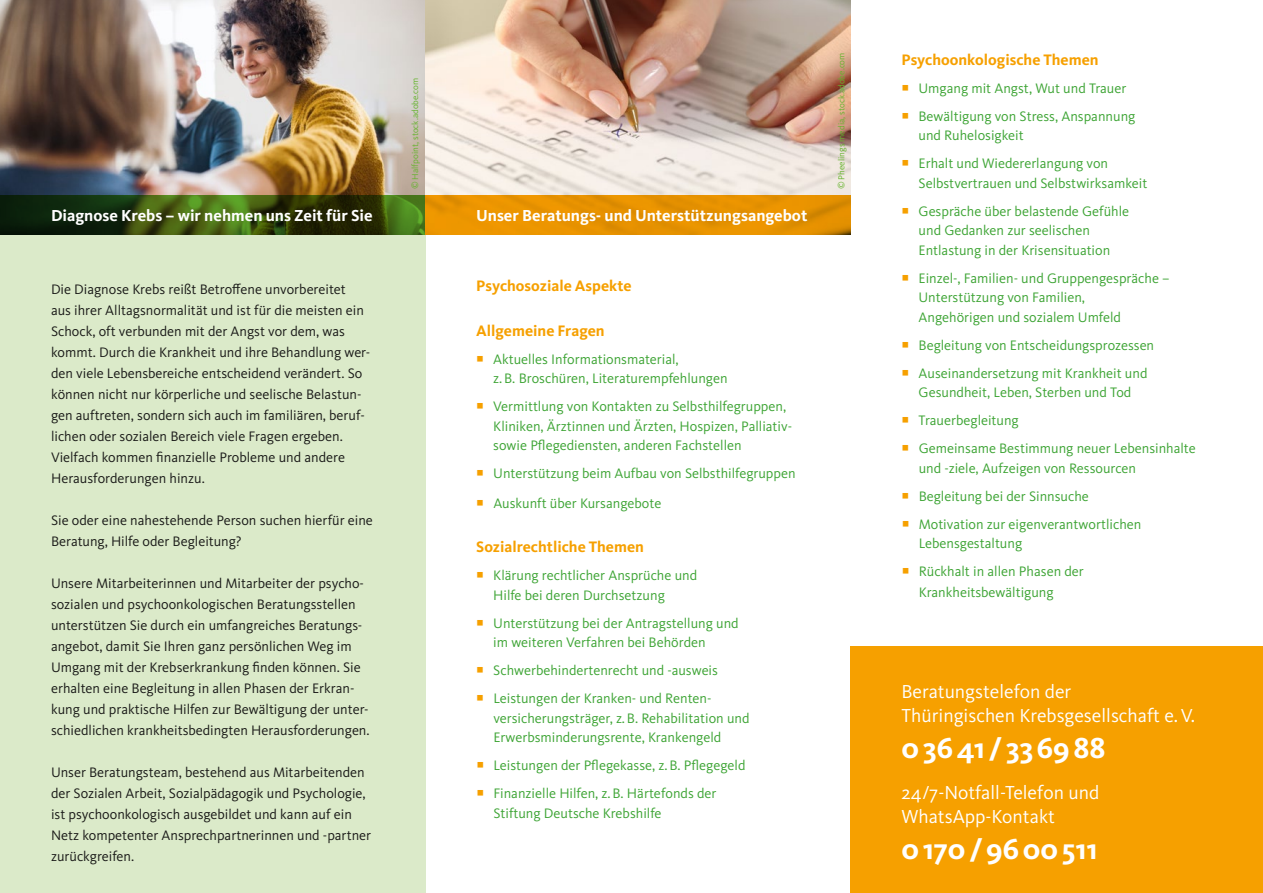
<style>
.page{position:relative;width:1263px;height:893px;background:#fff}
.page>*{position:absolute;margin:0;border:0;box-sizing:border-box;transform-origin:0 0}
.t1{font:700 30px "Kievit OT";letter-spacing:.005em;color:#fff}
.t2{font:19.5px/23.4px "Kievit OT";color:#fff}
.t3{font:700 16.5px "Kievit OT";color:#fff}
.t4{font:700 15.75px "Kievit OT";color:#f6a000}
.t5{font:14.25px/28px "Kievit OT";color:#3da434}
.t6{font:14.25px/21px "Kievit OT";color:#1a1a18}
.t7{font:9px "Kievit OT";color:#64b32c}
</style>
<div class="page">
<div style="left:0;top:0;width:425px;height:893px;background:#dbeac9"></div>
<img style="left:0;top:0;width:850px;height:195px">
<svg style="left:0;top:195px;width:425px;height:39px;background:#2d440e"></svg>
<div style="left:425px;top:195px;width:425px;height:39px;background:#e89300"></div>
<div style="left:850px;top:647px;width:413px;height:246px;background:#f6a000"></div>
<p class="t7" style="left:410px;top:189px;width:113px;rotate:-90deg">© Halfpoint, stock.adobe.com</p>
<p class="t3" style="left:51px;top:205px;width:323px">Diagnose Krebs – wir nehmen uns Zeit für Sie</p>
<p class="t3" style="left:476px;top:205px;width:333px">Unser Beratungs- und Unterstützungsangebot</p>
<p class="t6" style="left:51px;top:279px;width:321px">Die Diagnose Krebs reißt Betroffene unvorbereitet<br>aus ihrer Alltagsnormalität und ist für die meisten ein Schock, oft verbunden mit der Angst vor dem, was kommt. Durch die Krankheit und ihre Behandlung wer&shy;den viele Lebensbereiche entscheidend verändert. So können nicht nur körperliche und seelische Belastun&shy;gen auftreten, sondern sich auch im familiären, beruf&shy;lichen oder sozialen Bereich viele Fragen ergeben.<br>Vielfach kommen finanzielle Probleme und andere Herausforderungen hinzu.</p>
<p class="t6" style="left:51px;top:510px;width:323px">Sie oder eine nahestehende Person suchen hierfür eine<br>Beratung, Hilfe oder Begleitung?</p>
<p class="t6" style="left:51px;top:573px;width:320px">Unsere Mitarbeiterinnen und Mitarbeiter der psycho&shy;sozialen und psychoonkologischen Beratungsstellen unterstützen Sie durch ein umfangreiches Beratungs&shy;angebot, damit Sie Ihren ganz persönlichen Weg im Umgang mit der Krebserkrankung finden können. Sie erhalten eine Begleitung in allen Phasen der Erkran&shy;kung und praktische Hilfen zur Bewältigung der unter&shy;schiedlichen krankheitsbedingten Herausforderungen.</p>
<p class="t6" style="left:51px;top:762px;width:322px">Unser Beratungsteam, bestehend aus Mitarbeitenden der Sozialen Arbeit, Sozialpädagogik und Psychologie, ist psychoonkologisch ausgebildet und kann auf ein Netz kompetenter Ansprechpartnerinnen und -partner zurückgreifen.</p>
<p class="t4" style="left:476px;top:277px;width:157px">Psychosoziale Aspekte</p>
<p class="t4" style="left:476px;top:321px;width:130px">Allgemeine Fragen</p>
<p class="t5" style="left:493px;top:349px;width:236px;line-height:19.5px">Aktuelles Informationsmaterial,<br>z.B. Broschüren, Literaturempfehlungen</p>
<p class="t5" style="left:493px;top:397px;width:300px;line-height:19.5px">Vermittlung von Kontakten zu Selbsthilfegruppen,<br>Kliniken, Ärztinnen und Ärzten, Hospizen, Palliativ&shy;sowie Pflegediensten, anderen Fachstellen</p>
<p class="t5" style="left:493px;top:459px;width:304px;line-height:29.5px">Unterstützung beim Aufbau von Selbsthilfegruppen<br>Auskunft über Kursangebote</p>
<p class="t4" style="left:476px;top:537px;width:169px">Sozialrechtliche Themen</p>
<p class="t5" style="left:493px;top:566px;width:205px;line-height:19.5px">Klärung rechtlicher Ansprüche und<br>Hilfe bei deren Durchsetzung</p>
<p class="t5" style="left:493px;top:613px;width:247px;line-height:19.5px">Unterstützung bei der Antragstellung und im weiteren Verfahren bei Behörden</p>
<p class="t5" style="left:493px;top:656px;width:226px">Schwerbehindertenrecht und -ausweis<br>Leistungen der Kranken- und Renten-</p>
<p class="t5" style="left:493px;top:708px;width:258px;line-height:19.5px">versicherungsträger, z.B. Rehabilitation und<br>Erwerbsminderungsrente, Krankengeld</p>
<p class="t5" style="left:493px;top:751px;width:254px">Leistungen der Pflegekasse, z.B. Pflegegeld<br>Finanzielle Hilfen, z.B. Härtefonds der</p>
<p class="t5" style="left:493px;top:799px;width:170px">Stiftung Deutsche Krebshilfe</p>
<p class="t7" style="left:836px;top:189px;width:138px;rotate:-90deg">© Pheelings media, stock.adobe.com</p>
<p class="t4" style="left:901px;top:50px;width:199px">Psychoonkologische Themen</p>
<p class="t5" style="left:918px;top:74px;width:218px">Umgang mit Angst, Wut und Trauer<br>Bewältigung von Stress, Anspannung</p>
<p class="t5" style="left:918px;top:121px;width:191px">und Ruhelosigkeit<br>Erhalt und Wiedererlangung von</p>
<p class="t5" style="left:918px;top:169px;width:230px">Selbstvertrauen und Selbstwirksamkeit<br>Gespräche über belastende Gefühle</p>
<p class="t5" style="left:918px;top:220px;width:193px;line-height:19.5px">und Gedanken zur seelischen<br>Entlastung in der Krisensituation</p>
<p class="t5" style="left:918px;top:268px;width:253px;line-height:19.5px">Einzel-, Familien- und Gruppengespräche –<br>Unterstützung von Familien,<br>Angehörigen und sozialem Umfeld</p>
<p class="t5" style="left:919px;top:331px;width:237px">Begleitung von Entscheidungsprozessen<br>Auseinandersetzung mit Krankheit und</p>
<p class="t5" style="left:919px;top:378px;width:279px">Gesundheit, Leben, Sterben und Tod<br>Trauerbegleitung<br>Gemeinsame Bestimmung neuer Lebensinhalte</p>
<p class="t5" style="left:919px;top:454px;width:224px">und -ziele, Aufzeigen von Ressourcen<br>Begleitung bei der Sinnsuche<br>Motivation zur eigenverantwortlichen</p>
<p class="t5" style="left:919px;top:529px;width:167px">Lebensgestaltung<br>Rückhalt in allen Phasen der</p>
<p class="t5" style="left:919px;top:578px;width:136px">Krankheitsbewältigung</p>
<h2 class="t2" style="left:901px;top:680px;width:295px">Beratungstelefon der<br>Thüringischen Krebsgesellschaft e.V.</h2>
<h1 class="t1" style="left:901px;top:729px;width:206px">03641/336988</h1>
<h2 class="t2" style="left:901px;top:781px;width:199px">24/7-Notfall-Telefon und<br>WhatsApp-Kontakt</h2>
<h1 class="t1" style="left:901px;top:831px;width:198px">0170/9600511</h1>
</div>
